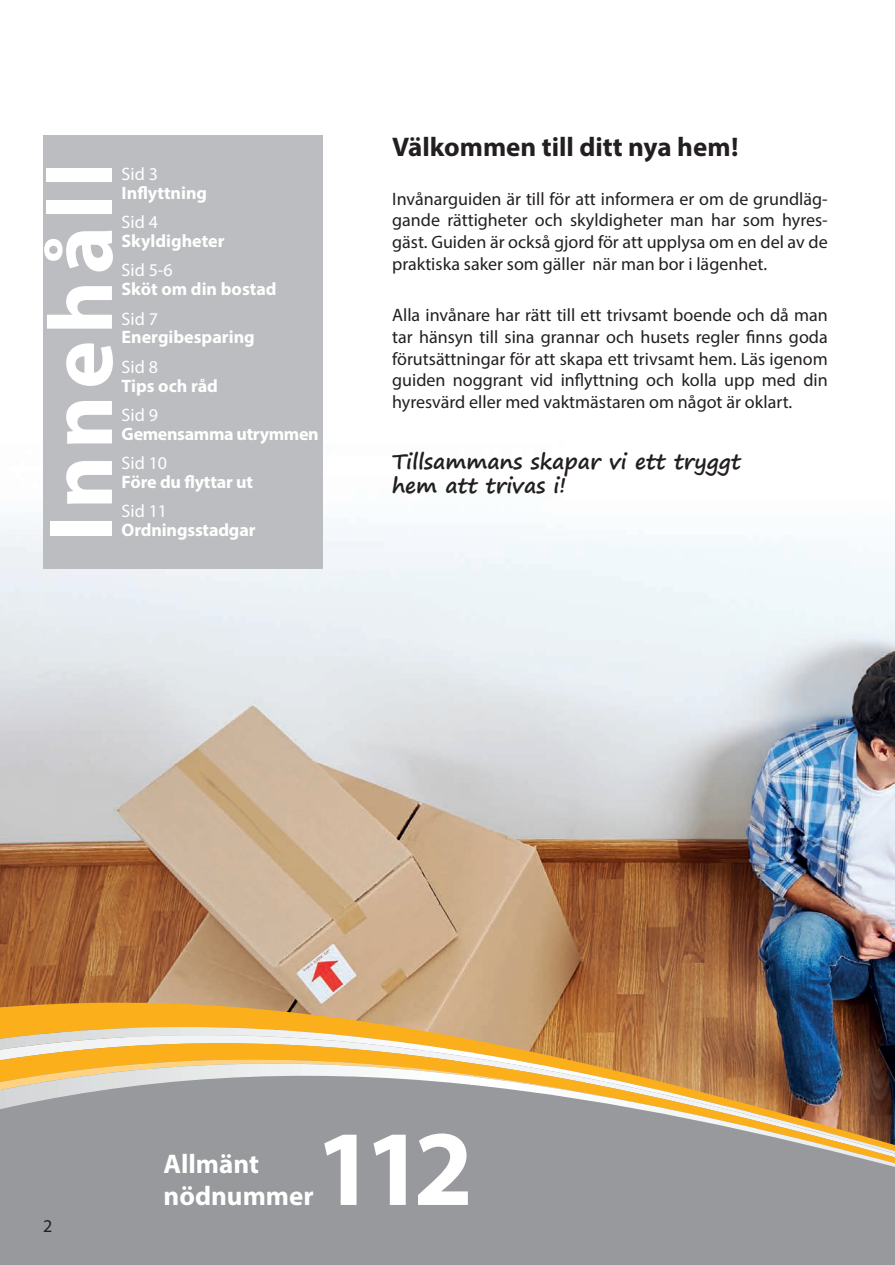
<style>
.page{position:relative;width:895px;height:1265px;background:#fff}
.page>*{position:absolute;margin:0;border:0;box-sizing:border-box;transform-origin:0 0}
.t1{font:700 108px "Myriad Hebrew";color:#fff}
.t2{font:700 91.5px "Myriad Hebrew";letter-spacing:.07em;color:#fff}
.t3{font:700 27px "Myriad Hebrew";color:#231f20}
.t4{font:700 27px/32.4px "Myriad Hebrew";color:#fff}
.t5{font:700 21px/24px "Segoe Print";color:#231f20}
.t6{font:18px/21.6px "Myriad Pro";color:#231f20;text-align:justify}
.t7{font:700 18px "Myriad Pro";letter-spacing:-.005em;color:#fff}
.t8{font:18px "Myriad Pro";color:#fff}
</style>
<div class="page">
<img style="left:0;top:443px;width:894px;height:556px">
<svg style="left:0;top:999px;width:894px;height:27px;background:#b98949"></svg>
<svg style="left:0;top:1026px;width:894px;height:4px;background:#c29450"></svg>
<svg style="left:0;top:1030px;width:894px;height:7px;background:#c0a075"></svg>
<svg style="left:0;top:1037px;width:894px;height:227px;background:#9c9894"></svg>
<svg style="left:0;top:1052px;width:642px;height:11px;background:#f1b547"></svg>
<svg style="left:0;top:1063px;width:894px;height:109px;background:#a99e90"></svg>
<div style="left:43px;top:135px;width:279px;height:434px;background:#bcbdc0"></div>
<h2 class="t2" style="left:30px;top:542px;width:380px;rotate:-90deg">Innehåll</h2>
<p class="t8" style="left:122px;top:163px;width:38px">Sid 3</p>
<p class="t7" style="left:122px;top:181px;width:87px">Inflyttning</p>
<p class="t8" style="left:122px;top:211px;width:38px">Sid 4</p>
<p class="t7" style="left:122px;top:229px;width:104px">Skyldigheter</p>
<p class="t8" style="left:122px;top:259px;width:53px">Sid 5-6</p>
<p class="t7" style="left:122px;top:277px;width:156px">Sköt om din bostad</p>
<p class="t8" style="left:122px;top:307px;width:38px">Sid 7</p>
<p class="t7" style="left:122px;top:325px;width:135px">Energibesparing</p>
<p class="t8" style="left:122px;top:355px;width:38px">Sid 8</p>
<p class="t7" style="left:122px;top:374px;width:98px">Tips och råd</p>
<p class="t8" style="left:122px;top:404px;width:38px">Sid 9</p>
<p class="t7" style="left:122px;top:422px;width:199px">Gemensamma utrymmen</p>
<p class="t8" style="left:122px;top:452px;width:47px">Sid 10</p>
<p class="t7" style="left:122px;top:470px;width:133px">Före du flyttar ut</p>
<p class="t8" style="left:122px;top:500px;width:47px">Sid 11</p>
<p class="t7" style="left:122px;top:518px;width:135px">Ordningsstadgar</p>
<h3 class="t3" style="left:392px;top:131px;width:348px">Välkommen till ditt nya hem!</h3>
<p class="t6" style="left:392px;top:188px;width:437px">Invånarguiden är till för att informera er om de grundläg&shy;gande rättigheter och skyldigheter man har som hyres&shy;gäst. Guiden är också gjord för att upplysa om en del av de praktiska saker som gäller när man bor i lägenhet.</p>
<p class="t6" style="left:392px;top:304px;width:437px">Alla invånare har rätt till ett trivsamt boende och då man tar hänsyn till sina grannar och husets regler finns goda förutsättningar för att skapa ett trivsamt hem. Läs igenom guiden noggrant vid inflyttning och kolla upp med din hyresvärd eller med vaktmästaren om något är oklart.</p>
<p class="t5" style="left:392px;top:448px;width:350px">Tillsammans skapar vi ett tryggt hem att trivas i!</p>
<p class="t6" style="left:43px;top:1214px;width:11px">2</p>
<h3 class="t4" style="left:163px;top:1148px;width:152px">Allmänt nödnummer</h3>
<h1 class="t1" style="left:315px;top:1107px;width:160px">112</h1>
</div>
